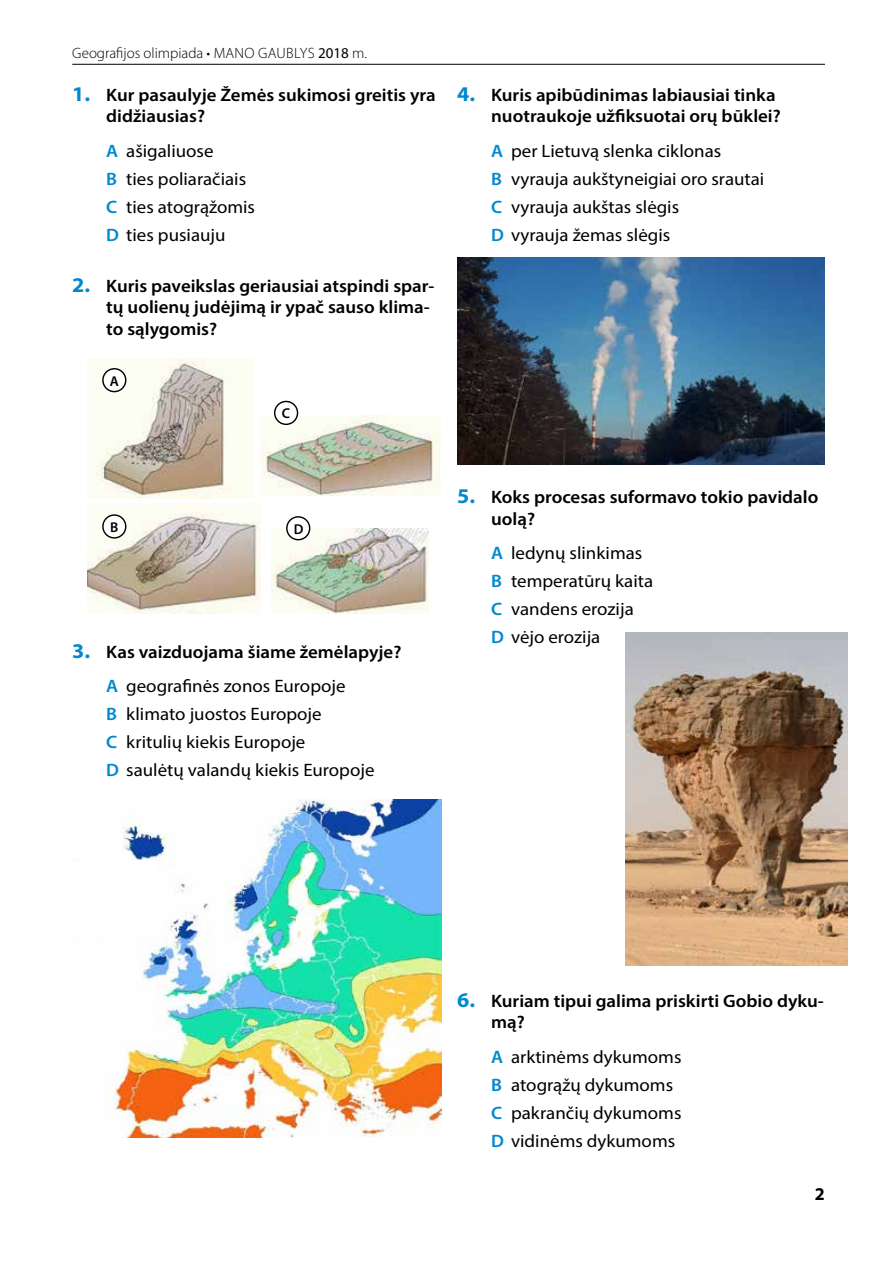
<style>
.page{position:relative;width:893px;height:1263px;background:#fff}
.page>*{position:absolute;margin:0;border:0;box-sizing:border-box;transform-origin:0 0}
.t1{font:18px/28px "Myriad Pro";color:#000;scale:1.05 1}
.t2{font:600 18px/21.6px "Myriad Pro";color:#000;scale:1.05 1}
.t3{font:700 18px "Myriad Pro";color:#000}
.t4{font:300 15px "Myriad Pro";color:#000}
.t5{font:600 14.25px "Myriad Pro";color:#000}
.s1{font-weight:400}
.s2{font-weight:700;font-size:21px;color:#0089cf}
.s3{font-weight:600;color:#0089cf}
.s4{color:#0089cf}
</style>
<div class="page">
<hr style="left:72px;top:64px;width:753px;height:1px;background:#000">
<img style="left:88px;top:358px;width:165px;height:141px">
<div style="left:103px;top:369px;width:23px;height:23px;background:#fff;border-radius:50%"></div>
<div style="left:102px;top:368px;width:24px;height:24px;border:1px solid #000;border-radius:50%"></div>
<img style="left:88px;top:503px;width:172px;height:110px">
<div style="left:103px;top:515px;width:23px;height:23px;background:#fff;border-radius:50%"></div>
<div style="left:102px;top:514px;width:24px;height:25px;border:1px solid #000;border-radius:50%"></div>
<img style="left:260px;top:416px;width:180px;height:80px">
<img style="left:272px;top:528px;width:156px;height:86px">
<div style="left:287px;top:517px;width:23px;height:23px;background:#fff;border-radius:50%"></div>
<div style="left:286px;top:516px;width:24px;height:24px;border:1px solid #000;border-radius:50%"></div>
<div style="left:275px;top:401px;width:23px;height:23px;background:#fff;border-radius:50%"></div>
<div style="left:274px;top:401px;width:24px;height:24px;border:1px solid #000;border-radius:50%"></div>
<img style="left:78px;top:799px;width:363px;height:338px">
<img style="left:457px;top:257px;width:368px;height:207px">
<img style="left:625px;top:632px;width:223px;height:333px">
<div style="left:63px;top:860px;width:95px;height:76px;background:#fff"></div>
<p class="t4" style="left:72px;top:44px;width:296px">Geografijos olimpiada • Mano Gaublys <span class="s1">2018</span> m.</p>
<p class="t2" style="left:106px;top:83px;width:315px;text-indent:-34px"><span class="s2">1.</span> Kur pasaulyje Žemės sukimosi greitis yra didžiausias?</p>
<p class="t1" style="left:106px;top:136px;width:143px"><span class="s3">A</span> ašigaliuose<br><span class="s3">B</span> ties poliaračiais<br><span class="s3">C</span> ties atogrąžomis<br><span class="s3">D</span> ties pusiauju</p>
<p class="t2" style="left:106px;top:274px;width:314px;text-indent:-34px"><span class="s2">2.</span> Kuris paveikslas geriausiai atspindi spar&shy;tų uolienų judėjimą ir ypač sauso klima&shy;to sąlygomis?</p>
<p class="t5" style="left:110px;top:372px;width:11px">A</p>
<p class="t5" style="left:282px;top:404px;width:10px">C</p>
<p class="t2" style="left:457px;top:83px;width:310px;text-align:right"><span class="s2">4.</span> Kuris apibūdinimas labiausiai tinka nuotraukoje užfiksuotai orų būklei?</p>
<p class="t1" style="left:491px;top:136px;width:262px"><span class="s3">A</span> per Lietuvą slenka ciklonas<br><span class="s3">B</span> vyrauja aukštyneigiai oro srautai<br><span class="s3">C</span> vyrauja aukštas slėgis<br><span class="s3">D</span> vyrauja žemas slėgis</p>
<p class="t5" style="left:110px;top:518px;width:10px">B</p>
<p class="t5" style="left:294px;top:520px;width:11px">D</p>
<p class="t2" style="left:106px;top:634px;width:283px;line-height:34.3px;text-indent:-34px"><span class="s2">3.</span> Kas vaizduojama šiame žemėlapyje?<br><span class="s4">A</span> <span class="s1">geografinės zonos Europoje</span></p>
<p class="t1" style="left:106px;top:700px;width:257px"><span class="s3">B</span> klimato juostos Europoje<br><span class="s3">C</span> kritulių kiekis Europoje<br><span class="s3">D</span> saulėtų valandų kiekis Europoje</p>
<p class="t2" style="left:491px;top:486px;width:313px;text-indent:-34px"><span class="s2">5.</span> Koks procesas suformavo tokio pavidalo uolą?</p>
<p class="t1" style="left:491px;top:539px;width:156px"><span class="s3">A</span> ledynų slinkimas<br><span class="s3">B</span> temperatūrų kaita<br><span class="s3">C</span> vandens erozija<br><span class="s3">D</span> vėjo erozija</p>
<p class="t2" style="left:491px;top:989px;width:318px;text-indent:-34px"><span class="s2">6.</span> Kuriam tipui galima priskirti Gobio dyku&shy;mą?</p>
<p class="t1" style="left:491px;top:1042px;width:183px"><span class="s3">A</span> arktinėms dykumoms<br><span class="s3">B</span> atogrąžų dykumoms<br><span class="s3">C</span> pakrančių dykumoms<br><span class="s3">D</span> vidinėms dykumoms</p>
<p class="t3" style="left:815px;top:1182px;width:11px">2</p>
</div>
